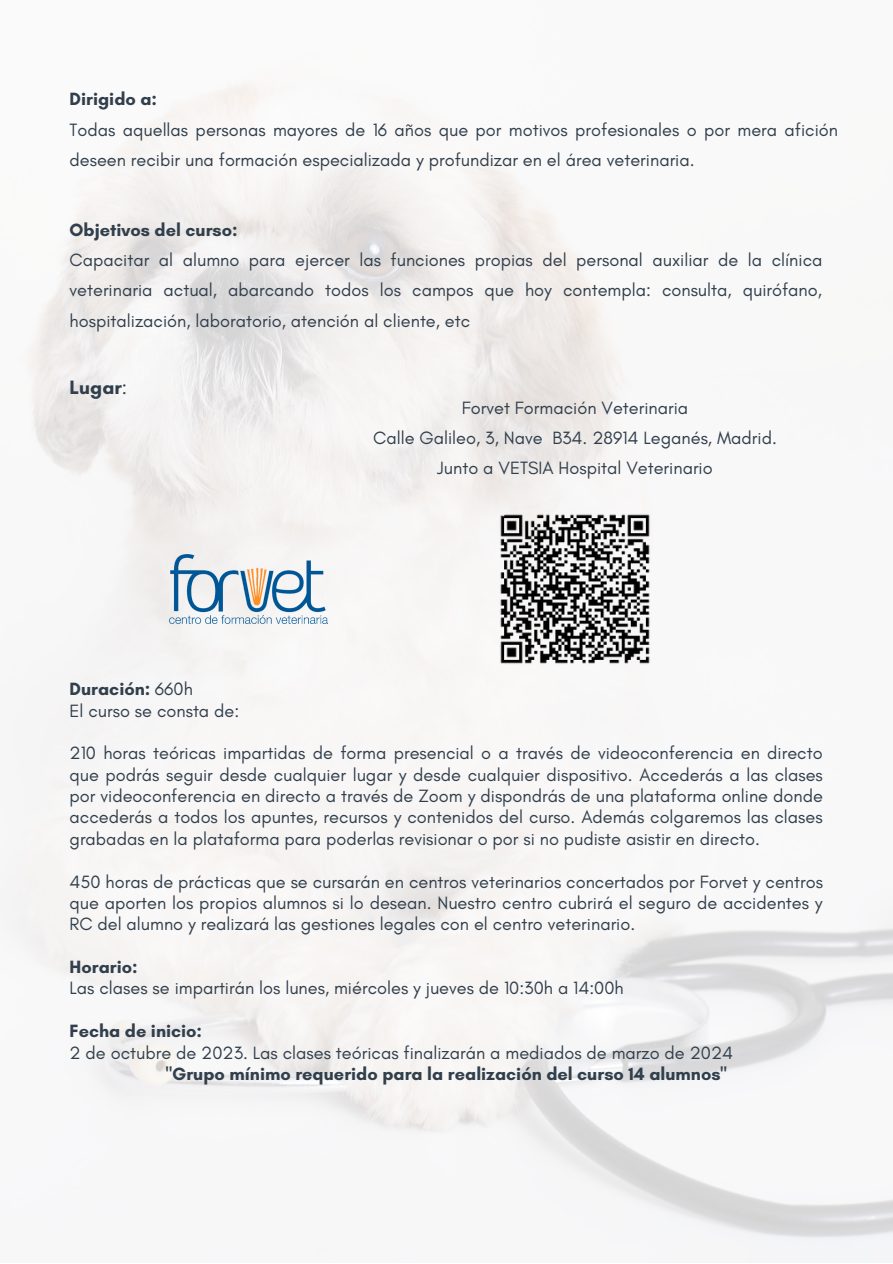
<style>
.page{position:relative;width:893px;height:1264px;background:#fff}
.page>*{position:absolute;margin:0;border:0;box-sizing:border-box;transform-origin:0 0}
.t1{font:700 19.65px "Glacial Indifference";color:#313f4c}
.t2{font:18.15px/21.3px "Glacial Indifference";color:#313f4c;text-align:justify}
.t3{font:700 18.15px "Glacial Indifference";color:#313f4c}
.s1{font-weight:400}
</style>
<div class="page">
<img style="left:0;top:81px;width:892px;height:1181px">
<img style="left:170px;top:555px;width:157px;height:68px">
<img style="left:489px;top:504px;width:171px;height:170px">
<p class="t3" style="left:70px;top:88px;width:89px">Dirigido a:</p>
<p class="t2" style="left:70px;top:114px;width:770px;line-height:30.3px">Todas aquellas personas mayores de 16 años que por motivos profesionales o por mera afición deseen recibir una formación especializada y profundizar en el área veterinaria.</p>
<p class="t3" style="left:70px;top:218px;width:170px">Objetivos del curso:</p>
<p class="t2" style="left:70px;top:244px;width:754px;line-height:30.3px">Capacitar al alumno para ejercer las funciones propias del personal auxiliar de la clínica veterinaria actual, abarcando todos los campos que hoy contempla: consulta, quirófano, hospitalización, laboratorio, atención al cliente, etc</p>
<p class="t1" style="left:70px;top:375px;width:59px">Lugar<span class="s1">:</span></p>
<p class="t2" style="left:462px;top:396px;width:228px">Forvet Formación Veterinaria</p>
<p class="t2" style="left:373px;top:427px;width:405px">Calle Galileo, 3, Nave B34. 28914 Leganés, Madrid.</p>
<p class="t2" style="left:437px;top:457px;width:277px">Junto a VETSIA Hospital Veterinario</p>
<p class="t3" style="left:70px;top:678px;width:125px">Duración: <span class="s1">660h</span></p>
<p class="t2" style="left:70px;top:699px;width:171px">El curso se consta de:</p>
<p class="t2" style="left:70px;top:742px;width:754px">210 horas teóricas impartidas de forma presencial o a través de videoconferencia en directo que podrás seguir desde cualquier lugar y desde cualquier dispositivo. Accederás a las clases por videoconferencia en directo a través de Zoom y dispondrás de una plataforma online donde accederás a todos los apuntes, recursos y contenidos del curso. Además colgaremos las clases grabadas en la plataforma para poderlas revisionar o por si no pudiste asistir en directo.</p>
<p class="t2" style="left:70px;top:870px;width:755px">450 horas de prácticas que se cursarán en centros veterinarios concertados por Forvet y centros que aporten los propios alumnos si lo desean. Nuestro centro cubrirá el seguro de accidentes y RC del alumno y realizará las gestiones legales con el centro veterinario.</p>
<p class="t3" style="left:70px;top:955px;width:70px">Horario:</p>
<p class="t2" style="left:70px;top:977px;width:555px">Las clases se impartirán los lunes, miércoles y jueves de 10:30h a 14:00h</p>
<p class="t3" style="left:70px;top:1019px;width:134px">Fecha de inicio:</p>
<p class="t2" style="left:70px;top:1041px;width:665px">2 de octubre de 2023. Las clases teóricas finalizarán a mediados de marzo de 2024</p>
<p class="t3" style="left:166px;top:1062px;width:562px">"Grupo mínimo requerido para la realización del curso 14 alumnos"</p>
</div>
